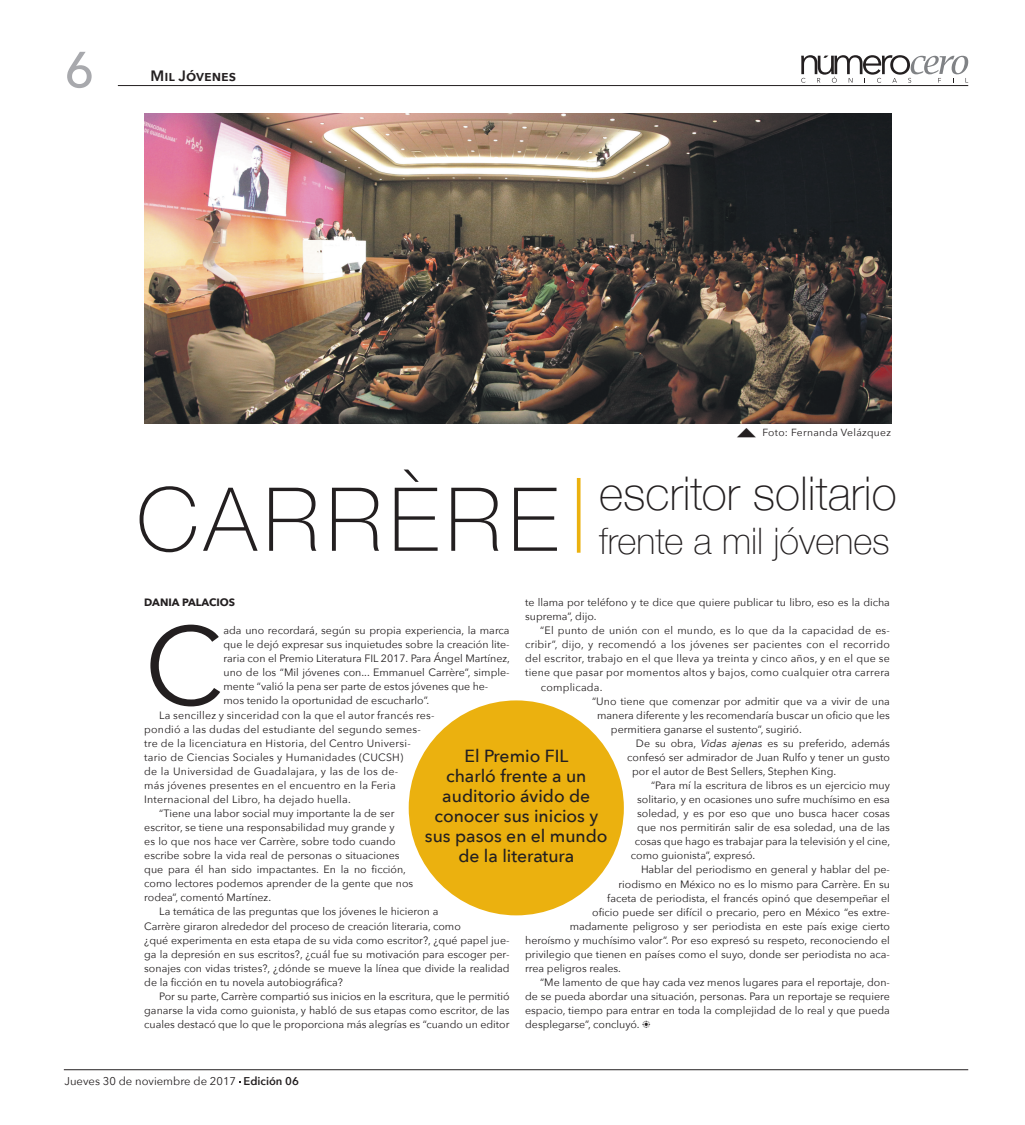
<style>
.page{position:relative;width:1025px;height:1125px;background:#fff}
.page>*{position:absolute;margin:0;border:0;box-sizing:border-box;transform-origin:0 0}
.t1{font:109.88px "Avenir Next";color:#231f20}
.t2{font:100 88.38px "Helvetica Neue";letter-spacing:.08em;color:#231f20}
.t3{font:500 50px "Avenir Next";color:#a8a9ad}
.t4{font:100 46.5px "Helvetica Neue";color:#231f20}
.t5{font:100 36.5px "Helvetica Neue";color:#231f20}
.t6{font:500 17.5px/20px "Avenir Next";color:#231f20;text-align:center}
.t7{font:600 15px "Avenir Next";color:#231f20}
.t8{font:11.25px "Avenir Next";color:#231f20}
.t9{font:10.62px/14.1px "Avenir Next";color:#231f20}
.t10{font:10.62px "Avenir Next";letter-spacing:.02em;color:#231f20}
.t11{font:700 10.62px "Avenir Next";color:#231f20}
.t12{font:10.25px "Avenir Next";letter-spacing:.03em;color:#231f20}
.s1{font-style:italic}
.s2{font-family:"Monotype Sorts"}
.s3{font-weight:600}
</style>
<div class="page">
<hr style="left:118px;top:85px;width:849px;height:1px;background:#231f20">
<hr style="left:64px;top:1069px;width:903px;height:1px;background:#231f20">
<svg style="left:801px;top:55px;width:166px;height:28px"></svg>
<img style="left:144px;top:114px;width:746px;height:309px">
<svg style="left:576px;top:478px;width:4px;height:75px"></svg>
<div style="left:408px;top:700px;width:215px;height:215px;background:#ebb10f;border-radius:50%"></div>
<h3 class="t3" style="left:64px;top:27px;width:31px">6</h3>
<h3 class="t7" style="left:150px;top:63px;width:87px">Mil Jóvenes</h3>
<p class="t12" style="left:762px;top:423px;width:130px">Foto: Fernanda Velázquez</p>
<h2 class="t2" style="left:136px;top:452px;width:423px">CARRÈRE</h2>
<h3 class="t4" style="left:599px;top:459px;width:299px">escritor solitario</h3>
<h3 class="t5" style="left:599px;top:513px;width:292px">frente a mil jóvenes</h3>
<p class="t9" style="left:525px;top:595px;width:366px">te llama por teléfono y te dice que quiere publicar tu libro, eso es la dicha suprema”, dijo.</p>
<p class="t10" style="left:540px;top:622px;width:351px">“El punto de unión con el mundo, es lo que da la capacidad de es-</p>
<p class="t10" style="left:525px;top:636px;width:366px">cribir”, dijo, y recomendó a los jóvenes ser pacientes con el recorrido</p>
<p class="t10" style="left:525px;top:650px;width:366px">del escritor, trabajo en el que lleva ya treinta y cinco años, y en el que se</p>
<p class="t10" style="left:525px;top:664px;width:366px">tiene que pasar por momentos altos y bajos, como cualquier otra carrera</p>
<p class="t10" style="left:540px;top:678px;width:63px">complicada.</p>
<p class="t9" style="left:592px;top:693px;width:299px">“Uno tiene que comenzar por admitir que va a vivir de una</p>
<p class="t9" style="left:597px;top:707px;width:294px">manera diferente y les recomendaría buscar un oficio que les</p>
<p class="t9" style="left:610px;top:722px;width:192px">permitiera ganarse el sustento”, sugirió.</p>
<p class="t9" style="left:635px;top:736px;width:255px">De su obra, <span class="s1">Vidas ajenas</span> es su preferido, además</p>
<p class="t9" style="left:627px;top:750px;width:264px">confesó ser admirador de Juan Rulfo y tener un gusto</p>
<p class="t9" style="left:632px;top:764px;width:205px">por el autor de Best Sellers, Stephen King.</p>
<p class="t9" style="left:650px;top:778px;width:240px">“Para mí la escritura de libros es un ejercicio muy</p>
<p class="t9" style="left:637px;top:792px;width:254px">solitario, y en ocasiones uno sufre muchísimo en esa</p>
<p class="t9" style="left:637px;top:806px;width:254px">soledad, y es por eso que uno busca hacer cosas</p>
<p class="t9" style="left:637px;top:820px;width:254px">que nos permitirán salir de esa soledad, una de las</p>
<p class="t9" style="left:634px;top:834px;width:257px">cosas que hago es trabajar para la televisión y el cine,</p>
<p class="t9" style="left:630px;top:848px;width:126px">como guionista”, expresó.</p>
<p class="t9" style="left:640px;top:862px;width:250px">Hablar del periodismo en general y hablar del pe-</p>
<p class="t9" style="left:618px;top:876px;width:273px">riodismo en México no es lo mismo para Carrère. En su</p>
<p class="t9" style="left:607px;top:890px;width:284px">faceta de periodista, el francés opinó que desempeñar el</p>
<p class="t9" style="left:592px;top:904px;width:299px">oficio puede ser difícil o precario, pero en México “es extre-</p>
<p class="t9" style="left:569px;top:918px;width:322px">madamente peligroso y ser periodista en este país exige cierto</p>
<p class="t9" style="left:525px;top:933px;width:366px">heroísmo y muchísimo valor”. Por eso expresó su respeto, reconociendo el</p>
<p class="t9" style="left:525px;top:947px;width:366px">privilegio que tienen en países como el suyo, donde ser periodista no aca-</p>
<p class="t9" style="left:525px;top:961px;width:97px">rrea peligros reales.</p>
<p class="t9" style="left:540px;top:975px;width:351px">“Me lamento de que hay cada vez menos lugares para el reportaje, don-</p>
<p class="t9" style="left:525px;top:989px;width:366px">de se pueda abordar una situación, personas. Para un reportaje se requiere</p>
<p class="t9" style="left:525px;top:1003px;width:366px">espacio, tiempo para entrar en toda la complejidad de lo real y que pueda</p>
<p class="t9" style="left:525px;top:1017px;width:127px">desplegarse”, concluyó. <span class="s2">b</span></p>
<p class="t11" style="left:144px;top:593px;width:92px">DANIA PALACIOS</p>
<h1 class="t1" style="left:144px;top:573px;width:81px">C</h1>
<p class="t9" style="left:223px;top:623px;width:287px">ada uno recordará, según su propia experiencia, la marca</p>
<p class="t9" style="left:223px;top:637px;width:287px">que le dejó expresar sus inquietudes sobre la creación lite-</p>
<p class="t9" style="left:223px;top:651px;width:288px">raria con el Premio Literatura FIL 2017. Para Ángel Martínez,</p>
<p class="t9" style="left:223px;top:665px;width:287px">uno de los “Mil jóvenes con... Emmanuel Carrère”, simple-</p>
<p class="t9" style="left:223px;top:679px;width:266px">mente “valió la pena ser parte de estos jóvenes que he-</p>
<p class="t9" style="left:223px;top:693px;width:207px">mos tenido la oportunidad de escucharlo”.</p>
<p class="t10" style="left:159px;top:706px;width:277px">La sencillez y sinceridad con la que el autor francés res-</p>
<p class="t10" style="left:144px;top:720px;width:278px">pondió a las dudas del estudiante del segundo semes-</p>
<p class="t10" style="left:144px;top:734px;width:268px">tre de la licenciatura en Historia, del Centro Universi-</p>
<p class="t10" style="left:144px;top:748px;width:260px">tario de Ciencias Sociales y Humanidades (CUCSH)</p>
<p class="t10" style="left:144px;top:762px;width:255px">de la Universidad de Guadalajara, y las de los de-</p>
<p class="t10" style="left:144px;top:776px;width:253px">más jóvenes presentes en el encuentro en la Feria</p>
<p class="t10" style="left:144px;top:790px;width:208px">Internacional del Libro, ha dejado huella.</p>
<p class="t9" style="left:159px;top:806px;width:237px">“Tiene una labor social muy importante la de ser</p>
<p class="t9" style="left:144px;top:820px;width:252px">escritor, se tiene una responsabilidad muy grande y</p>
<p class="t9" style="left:144px;top:834px;width:253px">es lo que nos hace ver Carrère, sobre todo cuando</p>
<p class="t9" style="left:144px;top:848px;width:256px">escribe sobre la vida real de personas o situaciones</p>
<p class="t9" style="left:144px;top:862px;width:263px">que para él han sido impactantes. En la no ficción,</p>
<p class="t9" style="left:144px;top:876px;width:270px">como lectores podemos aprender de la gente que nos</p>
<p class="t9" style="left:144px;top:890px;width:128px">rodea”, comentó Martínez.</p>
<p class="t9" style="left:159px;top:904px;width:280px">La temática de las preguntas que los jóvenes le hicieron a</p>
<p class="t9" style="left:144px;top:918px;width:318px">Carrère giraron alrededor del proceso de creación literaria, como</p>
<p class="t9" style="left:144px;top:932px;width:367px">¿qué experimenta en esta etapa de su vida como escritor?, ¿qué papel jue-</p>
<p class="t9" style="left:144px;top:946px;width:367px">ga la depresión en sus escritos?, ¿cuál fue su motivación para escoger per-</p>
<p class="t9" style="left:144px;top:961px;width:367px">sonajes con vidas tristes?, ¿dónde se mueve la línea que divide la realidad</p>
<p class="t9" style="left:144px;top:975px;width:200px">de la ficción en tu novela autobiográfica?</p>
<p class="t9" style="left:159px;top:989px;width:352px">Por su parte, Carrère compartió sus inicios en la escritura, que le permitió</p>
<p class="t9" style="left:144px;top:1003px;width:367px">ganarse la vida como guionista, y habló de sus etapas como escritor, de las</p>
<p class="t9" style="left:144px;top:1017px;width:366px">cuales destacó que lo que le proporciona más alegrías es “cuando un editor</p>
<h3 class="t6" style="left:425px;top:745px;width:184px">El Premio FIL<br>charló frente a un auditorio ávido de conocer sus inicios y sus pasos en el mundo de la literatura</h3>
<p class="t8" style="left:64px;top:1072px;width:236px">Jueves 30 de noviembre de 2017 <span class="s3">Edición 06</span></p>
</div>
